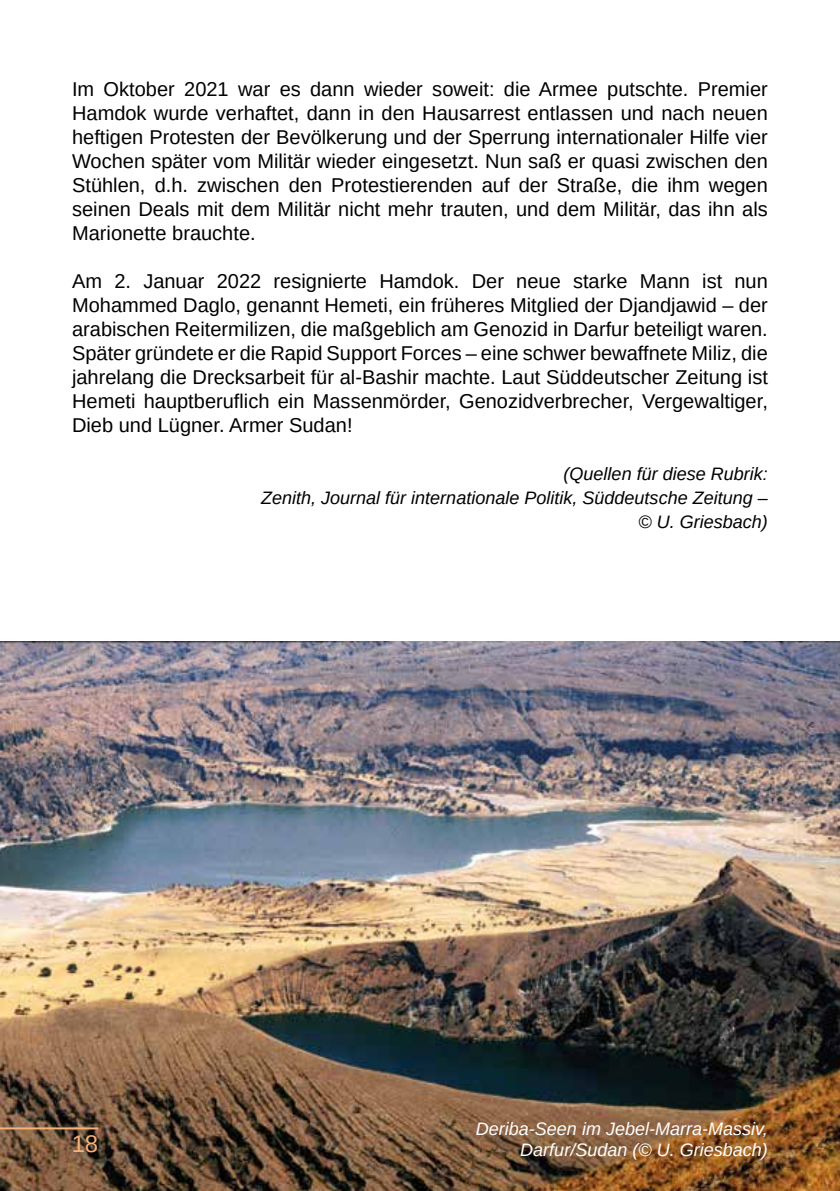
<style>
.page{position:relative;width:840px;height:1191px;background:#fff}
.page>*{position:absolute;margin:0;border:0;box-sizing:border-box;transform-origin:0 0}
.t1{font:24px "Liberation Sans";color:#f7b17b}
.t2{font:20px/24px "Liberation Sans";color:#000;text-align:justify}
.t3{font:italic 18px/24px "Liberation Sans";color:#000;text-align:right}
.t4{font:italic 18px/21.6px "Liberation Sans";color:#fff;text-align:right}
</style>
<div class="page">
<img style="left:0;top:641px;width:839px;height:550px">
<hr style="left:0;top:1127px;width:98px;height:2px;background:#f7b17b">
<p class="t2" style="left:72px;top:77px;width:697px">Im Oktober 2021 war es dann wieder soweit: die Armee putschte. Premier Hamdok wurde verhaftet, dann in den Hausarrest entlassen und nach neuen heftigen Protesten der Bevölkerung und der Sperrung internationaler Hilfe vier Wochen später vom Militär wieder eingesetzt. Nun saß er quasi zwischen den Stühlen, d.h. zwischen den Protestierenden auf der Straße, die ihm wegen seinen Deals mit dem Militär nicht mehr trauten, und dem Militär, das ihn als Marionette brauchte.</p>
<p class="t2" style="left:72px;top:269px;width:697px">Am 2. Januar 2022 resignierte Hamdok. Der neue starke Mann ist nun Mohammed Daglo, genannt Hemeti, ein früheres Mitglied der Djandjawid – der arabischen Reitermilizen, die maßgeblich am Genozid in Darfur beteiligt waren.<br>Später gründete er die Rapid Support Forces – eine schwer bewaffnete Miliz, die jahrelang die Drecksarbeit für al-Bashir machte. Laut Süddeutscher Zeitung ist Hemeti hauptberuflich ein Massenmörder, Genozidverbrecher, Vergewaltiger, Dieb und Lügner. Armer Sudan!</p>
<p class="t3" style="left:261px;top:462px;width:508px">(Quellen für diese Rubrik:<br>Zenith, Journal für internationale Politik, Süddeutsche Zeitung – © U. Griesbach)</p>
<p class="t1" style="left:72px;top:1128px;width:28px">18</p>
<p class="t4" style="left:475px;top:1117px;width:293px">Deriba-Seen im Jebel-Marra-Massiv,<br>Darfur/Sudan (© U. Griesbach)</p>
</div>
